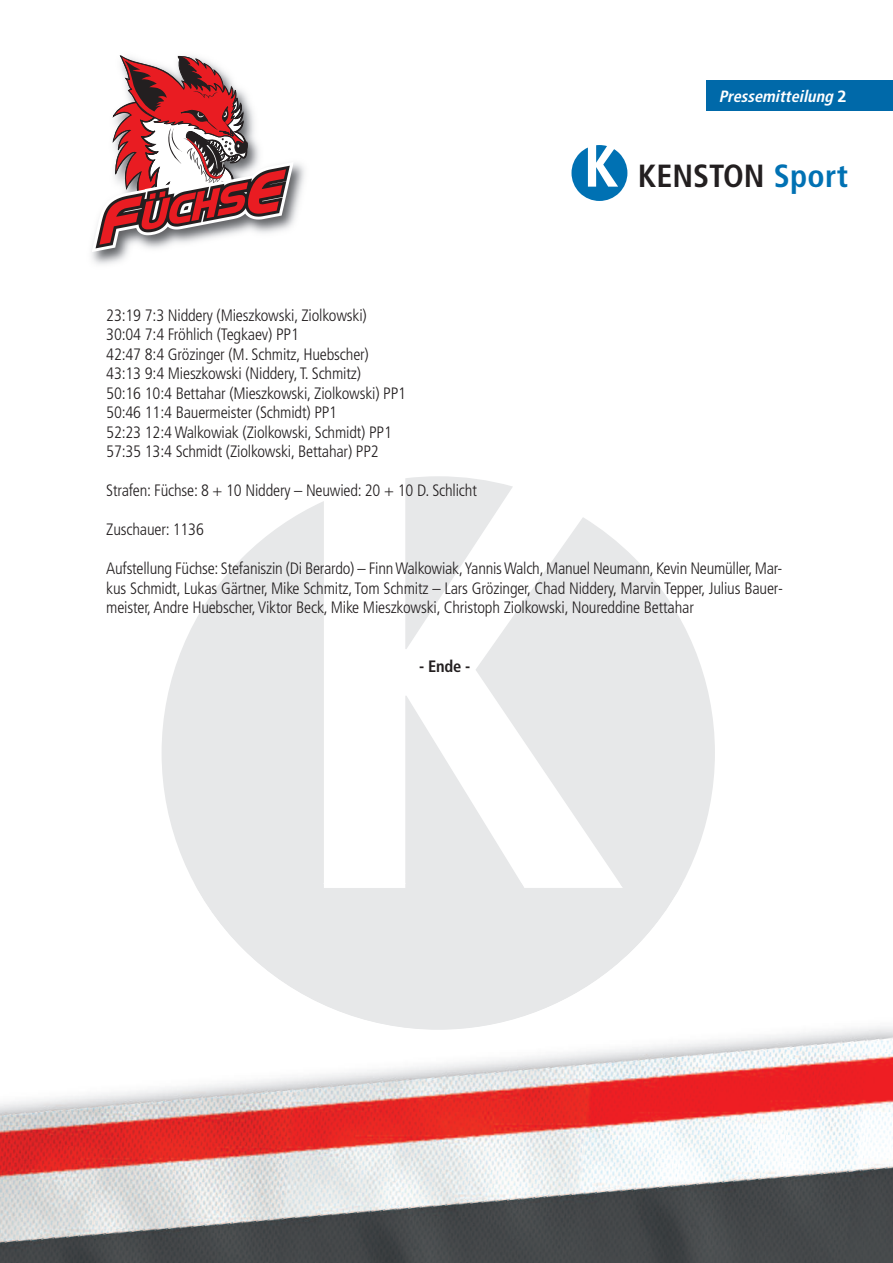
<style>
.page{position:relative;width:893px;height:1263px;background:#fff}
.page>*{position:absolute;margin:0;border:0;box-sizing:border-box;transform-origin:0 0}
.t1{font:700 condensed 32.1px "Frutiger";color:#231f20}
.t2{font:300 condensed 16.5px/19.5px "Frutiger";letter-spacing:-.01em;color:#231f20}
.t3{font:700 condensed 16.5px "Frutiger";color:#231f20}
.t4{font:italic 700 condensed 16.35px "Frutiger";color:#fff}
.s1{font-style:normal;font-stretch:normal}
.s2{color:#0071b3}
</style>
<div class="page">
<svg style="left:405px;top:476px;width:108px;height:25px;background:#eaebec"></svg>
<svg style="left:162px;top:501px;width:553px;height:382px;fill:#e7e8e9"></svg>
<div style="left:706px;top:81px;width:187px;height:30px;background:#0069a9"></div>
<svg style="left:571px;top:145px;width:56px;height:56px"></svg>
<img style="left:91px;top:163px;width:214px;height:102px">
<svg style="left:92px;top:55px;width:202px;height:197px"></svg>
<img style="left:0;top:904px;width:893px;height:359px">
<img style="left:225px;top:929px;width:385px;height:101px">
<p class="t4" style="left:719px;top:89px;width:129px">Pressemitteilung <span class="s1">2</span></p>
<h1 class="t1" style="left:638px;top:163px;width:212px">KENSTON <span class="s2">Sport</span></h1>
<p class="t2" style="left:106px;top:306px;width:301px">23:19 7:3 Niddery (Mieszkowski, Ziolkowski)<br>30:04 7:4 Fröhlich (Tegkaev) PP1<br>42:47 8:4 Grözinger (M. Schmitz, Huebscher)<br>43:13 9:4 Mieszkowski (Niddery, T. Schmitz)<br>50:16 10:4 Bettahar (Mieszkowski, Ziolkowski) PP1<br>50:46 11:4 Bauermeister (Schmidt) PP1<br>52:23 12:4 Walkowiak (Ziolkowski, Schmidt) PP1<br>57:35 13:4 Schmidt (Ziolkowski, Bettahar) PP2</p>
<p class="t2" style="left:106px;top:482px;width:372px">Strafen: Füchse: 8 + 10 Niddery – Neuwied: 20 + 10 D. Schlicht</p>
<p class="t2" style="left:106px;top:521px;width:99px">Zuschauer: 1136</p>
<p class="t2" style="left:106px;top:560px;width:678px;text-align:justify">Aufstellung Füchse: Stefaniszin (Di Berardo) – FinnWalkowiak,YannisWalch, Manuel Neumann, Kevin Neumüller, Mar&shy;kus Schmidt, Lukas Gärtner, Mike Schmitz, Tom Schmitz – Lars Grözinger, Chad Niddery, Marvin Tepper, Julius Bauer&shy;meister,Andre Huebscher,Viktor Beck, Mike Mieszkowski, Christoph Ziolkowski, Noureddine Bettahar</p>
<p class="t3" style="left:419px;top:659px;width:53px">- Ende -</p>
</div>
